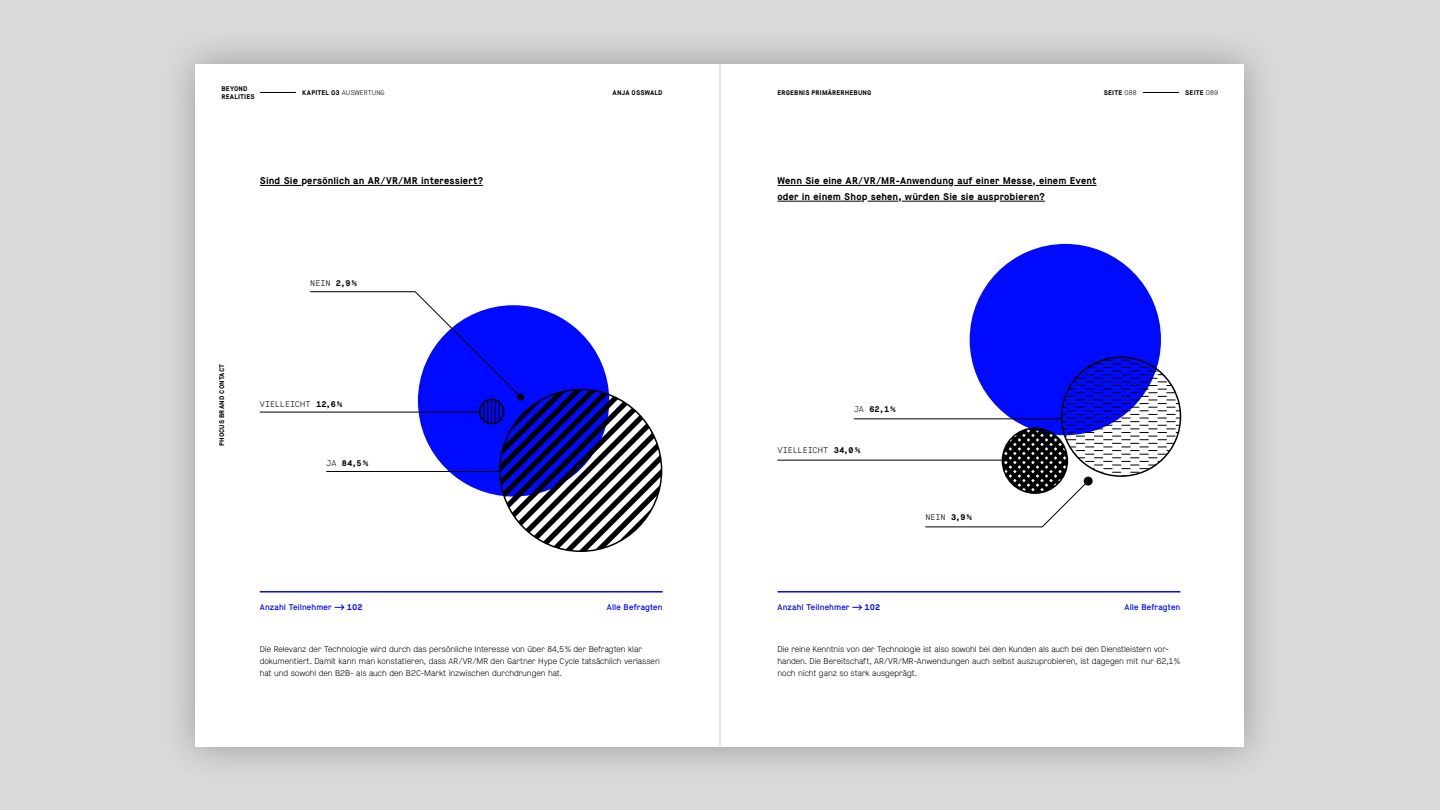
<style>
.page{position:relative;width:1440px;height:810px;background:#d9d9d9}
.page>*{position:absolute;margin:0;border:0;box-sizing:border-box;transform-origin:0 0}
.t1{font:700 9.75px/15.8px "Maison";letter-spacing:.01em;color:#000}
.t2{font:300 8.25px/12px "Maison";letter-spacing:-.01em;color:#000}
.t3{font:8.25px "Maison";letter-spacing:.015em;color:#000aff}
.t4{font:300 8.25px "Maison Mono";letter-spacing:-.01em;color:#000}
.t5{font:700 8.25px "Maison Mono";color:#000}
.t6{font:700 8.25px "Maison";letter-spacing:.02em;color:#000aff}
.t7{font:700 6.75px/7.5px "Maison";letter-spacing:.02em;color:#000}
.t8{font:300 6.75px "Maison";letter-spacing:.02em;color:#000}
.s1{font-weight:700}
.s2{font-weight:300}
</style>
<div class="page">
<div style="left:160px;top:28px;width:1120px;height:754px;background:#000;opacity:.3"></div>
<div style="left:196px;top:64px;width:1048px;height:682px;background:#fff"></div>
<hr style="left:720px;top:64px;width:1px;height:682px;background:#000">
<hr style="left:260px;top:92px;width:36px;height:1px;background:#000">
<hr style="left:1143px;top:92px;width:36px;height:1px;background:#000">
<hr style="left:260px;top:185px;width:41px;height:1px;background:#000">
<hr style="left:307px;top:185px;width:176px;height:1px;background:#000">
<div style="left:970px;top:244px;width:191px;height:191px;background:#000aff;border-radius:50%"></div>
<hr style="left:854px;top:418px;width:207px;height:1px;background:#000">
<hr style="left:777px;top:460px;width:226px;height:1px;background:#000">
<svg style="left:925px;top:357px;width:255px;height:171px"></svg>
<hr style="left:777px;top:185px;width:171px;height:1px;background:#000">
<hr style="left:954px;top:185px;width:78px;height:1px;background:#000">
<hr style="left:1036px;top:185px;width:61px;height:1px;background:#000">
<hr style="left:777px;top:201px;width:85px;height:1px;background:#000">
<hr style="left:868px;top:201px;width:30px;height:1px;background:#000">
<hr style="left:902px;top:201px;width:92px;height:1px;background:#000">
<hr style="left:1000px;top:201px;width:45px;height:1px;background:#000">
<svg style="left:335px;top:604px;width:10px;height:7px"></svg>
<hr style="left:260px;top:591px;width:403px;height:2px;background:#000aff">
<svg style="left:852px;top:604px;width:10px;height:7px"></svg>
<hr style="left:777px;top:591px;width:403px;height:2px;background:#000aff">
<hr style="left:260px;top:412px;width:220px;height:1px;background:#000">
<svg style="left:309px;top:291px;width:353px;height:260px"></svg>
<p class="t7" style="left:221px;top:85px;width:35px">BEYOND<br>REALITIES</p>
<p class="t8" style="left:302px;top:89px;width:84px"><span class="s1">KAPITEL 03</span> AUSWERTUNG</p>
<p class="t7" style="left:613px;top:89px;width:52px">ANJA OSSWALD</p>
<p class="t7" style="left:777px;top:89px;width:96px">ERGEBNIS PRIMÄRERHEBUNG</p>
<p class="t7" style="left:1104px;top:89px;width:34px">SEITE <span class="s2">088</span></p>
<p class="t7" style="left:1185px;top:89px;width:34px">SEITE <span class="s2">089</span></p>
<p class="t7" style="left:218px;top:446px;width:84px;rotate:-90deg">PHOCUS BRAND CONTACT</p>
<p class="t1" style="left:260px;top:173px;width:225px">Sind Sie persönlich an AR/VR/MR interessiert?</p>
<p class="t4" style="left:310px;top:279px;width:48px">NEIN <span class="s1">2,9 %</span></p>
<p class="t4" style="left:260px;top:399px;width:84px">VIELLEICHT <span class="s1">12,6 %</span></p>
<p class="t5" style="left:326px;top:458px;width:43px"><span class="s2">JA</span> 84,5 %</p>
<p class="t1" style="left:777px;top:173px;width:321px">Wenn Sie eine AR/VR/MR-Anwendung auf einer Messe, einem Event oder in einem Shop sehen, würden Sie sie ausprobieren?</p>
<p class="t5" style="left:854px;top:404px;width:43px"><span class="s2">JA</span> 62,1 %</p>
<p class="t4" style="left:778px;top:446px;width:84px">VIELLEICHT <span class="s1">34,0 %</span></p>
<p class="t4" style="left:925px;top:513px;width:48px">NEIN <span class="s1">3,9 %</span></p>
<p class="t3" style="left:260px;top:602px;width:74px">Anzahl Teilnehmer</p>
<p class="t6" style="left:347px;top:602px;width:17px">102</p>
<p class="t3" style="left:607px;top:602px;width:57px">Alle Befragten</p>
<p class="t3" style="left:777px;top:602px;width:74px">Anzahl Teilnehmer</p>
<p class="t6" style="left:865px;top:602px;width:17px">102</p>
<p class="t3" style="left:1124px;top:602px;width:57px">Alle Befragten</p>
<p class="t2" style="left:260px;top:643px;width:401px">Die Relevanz der Technologie wird durch das persönliche Interesse von über 84,5% der Befragten klar dokumentiert. Damit kann man konstatieren, dass AR/VR/MR den Gartner Hype Cycle tatsächlich verlassen hat und sowohl den B2B- als auch den B2C-Markt inzwischen durchdrungen hat.</p>
<p class="t2" style="left:777px;top:643px;width:404px">Die reine Kenntnis von der Technologie ist also sowohl bei den Kunden als auch bei den Dienstleistern vor&shy;handen. Die Bereitschaft, AR/VR/MR-Anwendungen auch selbst auszuprobieren, ist dagegen mit nur 62,1% noch nicht ganz so stark ausgeprägt.</p>
</div>
